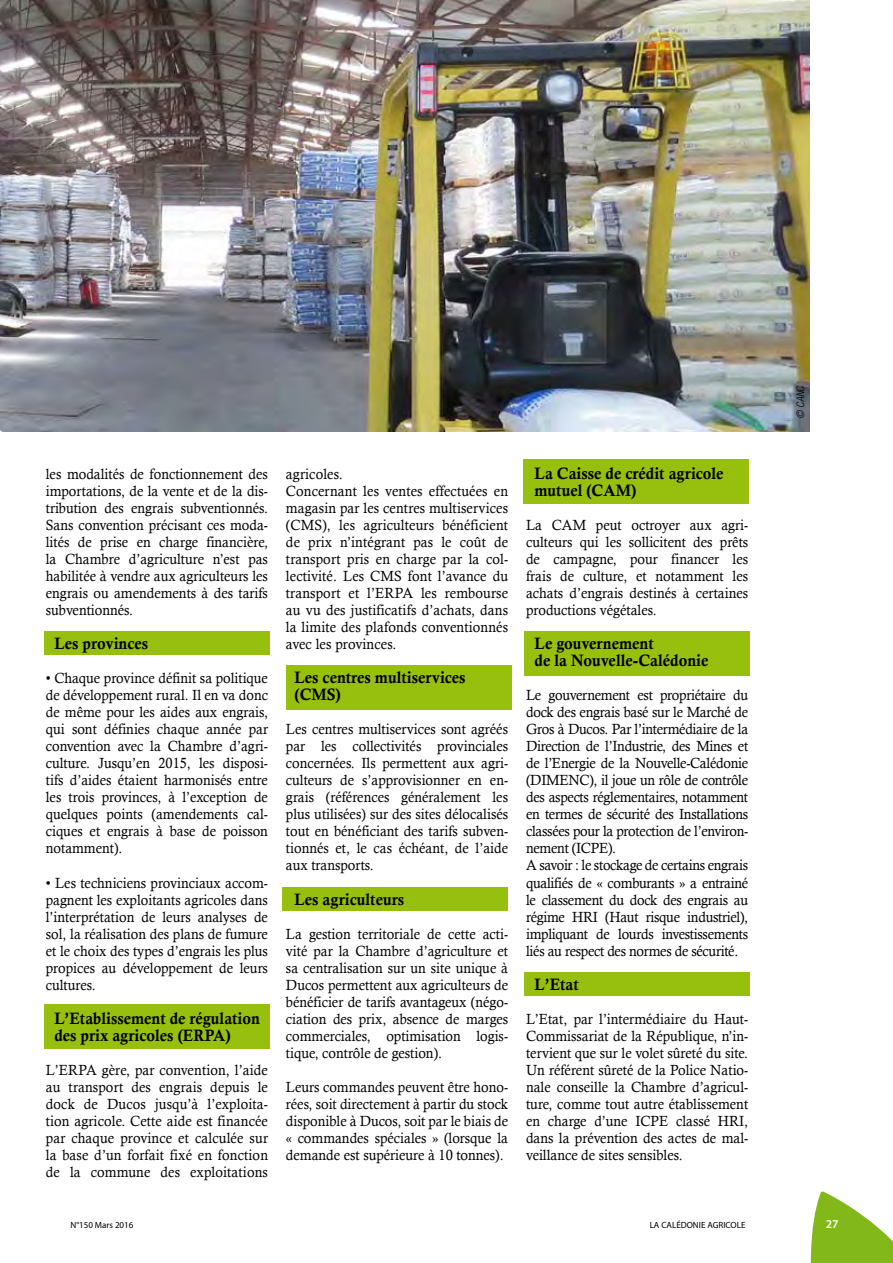
<style>
.page{position:relative;width:893px;height:1263px;background:#fff}
.page>*{position:absolute;margin:0;border:0;box-sizing:border-box;transform-origin:0 0}
.t1{font:16.5px/17px "Calis MT Bol";color:#000;scale:.95 1}
.t2{font:14.7px/17px "Calisto";color:#000;text-align:justify;scale:.95 1}
.t3{font:14.7px/17px "Calisto";letter-spacing:-.02em;color:#000;scale:.95 1}
.t4{font:600 12px "Myriad Pro";color:#fff}
.t5{font:italic 300 condensed 10.5px "Helvetica Neue";color:#000}
.t6{font:9px "Myriad Pro";color:#000}
</style>
<div class="page">
<svg style="left:810px;top:1191px;width:83px;height:72px"></svg>
<div style="left:44px;top:631px;width:226px;height:24px;background:#97bf0d"></div>
<div style="left:283px;top:887px;width:225px;height:24px;background:#97bf0d"></div>
<div style="left:523px;top:459px;width:225px;height:45px;background:#97bf0d"></div>
<div style="left:524px;top:631px;width:226px;height:45px;background:#97bf0d"></div>
<div style="left:524px;top:972px;width:226px;height:24px;background:#97bf0d"></div>
<div style="left:44px;top:1004px;width:226px;height:44px;background:#97bf0d"></div>
<div style="left:286px;top:665px;width:225px;height:45px;background:#97bf0d"></div>
<img style="left:0;top:0;width:809px;height:431px">
<svg style="left:0;top:228px;width:9px;height:204px"></svg>
<p class="t2" style="left:46px;top:466px;width:235px">les modalités de fonctionnement des importations, de la vente et de la dis&shy;tribution des engrais subventionnés.<br>Sans convention précisant ces moda&shy;lités de prise en charge financière, la Chambre d’agriculture n’est pas habilitée à vendre aux agriculteurs les engrais ou amendements à des tarifs subventionnés.</p>
<p class="t1" style="left:54px;top:635px;width:100px">Les provinces</p>
<p class="t2" style="left:46px;top:670px;width:235px">• Chaque province définit sa politique de développement rural. Il en va donc de même pour les aides aux engrais, qui sont définies chaque année par convention avec la Chambre d’agri&shy;culture. Jusqu’en 2015, les disposi&shy;tifs d’aides étaient harmonisés entre les trois provinces, à l’exception de quelques points (amendements cal&shy;ciques et engrais à base de poisson notamment).</p>
<p class="t2" style="left:46px;top:874px;width:235px">• Les techniciens provinciaux accom&shy;pagnent les exploitants agricoles dans l’interprétation de leurs analyses de sol, la réalisation des plans de fumure et le choix des types d’engrais les plus propices au développement de leurs cultures.</p>
<p class="t1" style="left:54px;top:1009px;width:218px">L’Etablissement de régulation des prix agricoles (ERPA)</p>
<p class="t2" style="left:46px;top:1061px;width:235px">L’ERPA gère, par convention, l’aide au transport des engrais depuis le dock de Ducos jusqu’à l’exploita&shy;tion agricole. Cette aide est financée par chaque province et calculée sur la base d’un forfait fixé en fonction de la commune des exploitations</p>
<p class="t2" style="left:286px;top:466px;width:235px;text-align:left">agricoles.<br>Concernant les ventes effectuées en magasin par les centres multiservices (CMS), les agriculteurs bénéficient de prix n’intégrant pas le coût de transport pris en charge par la col&shy;lectivité. Les CMS font l’avance du transport et l’ERPA les rembourse au vu des justificatifs d’achats, dans la limite des plafonds conventionnés avec les provinces.</p>
<p class="t1" style="left:294px;top:669px;width:182px">Les centres multiservices (CMS)</p>
<p class="t2" style="left:286px;top:721px;width:235px">Les centres multiservices sont agréés par les collectivités provinciales concernées. Ils permettent aux agri&shy;culteurs de s’approvisionner en en&shy;grais (références généralement les plus utilisées) sur des sites délocalisés tout en bénéficiant des tarifs subven&shy;tionnés et, le cas échéant, de l’aide aux transports.</p>
<p class="t1" style="left:294px;top:890px;width:117px">Les agriculteurs</p>
<p class="t2" style="left:286px;top:925px;width:235px">La gestion territoriale de cette acti&shy;vité par la Chambre d’agriculture et sa centralisation sur un site unique à Ducos permettent aux agriculteurs de bénéficier de tarifs avantageux (négo&shy;ciation des prix, absence de marges commerciales, optimisation logis&shy;tique, contrôle de gestion).</p>
<p class="t2" style="left:286px;top:1078px;width:235px">Leurs commandes peuvent être hono&shy;rées, soit directement à partir du stock disponible à Ducos, soit par le biais de « commandes spéciales » (lorsque la demande est supérieure à 10 tonnes).</p>
<p class="t1" style="left:535px;top:465px;width:201px">La Caisse de crédit agricole mutuel (CAM)</p>
<p class="t2" style="left:526px;top:517px;width:235px">La CAM peut octroyer aux agri&shy;culteurs qui les sollicitent des prêts de campagne, pour financer les frais de culture, et notamment les achats d’engrais destinés à certaines productions végétales.</p>
<p class="t1" style="left:535px;top:635px;width:184px">Le gouvernement<br>de la Nouvelle-Calédonie</p>
<p class="t3" style="left:526px;top:687px;width:235px">Le gouvernement est propriétaire du dock des engrais basé sur le Marché de Gros à Ducos. Par l’intermédiaire de la Direction de l’Industrie, des Mines et de l’Energie de la Nouvelle-Calédonie (DIMENC), il joue un rôle de contrôle des aspects réglementaires, notamment en termes de sécurité des Installations classées pour la protection de l’environ&shy;nement (ICPE).<br>A savoir : le stockage de certains engrais qualifiés de « comburants » a entrainé le classement du dock des engrais au régime HRI (Haut risque industriel), impliquant de lourds investissements liés au respect des normes de sécurité.</p>
<p class="t1" style="left:535px;top:975px;width:48px">L’Etat</p>
<p class="t2" style="left:526px;top:1010px;width:235px">L’Etat, par l’intermédiaire du Haut-Commissariat de la République, n’in&shy;tervient que sur le volet sûreté du site.<br>Un référent sûreté de la Police Natio&shy;nale conseille la Chambre d’agricul&shy;ture, comme tout autre établissement en charge d’une ICPE classé HRI, dans la prévention des actes de mal&shy;veillance de sites sensibles.</p>
<p class="t5" style="left:794px;top:419px;width:35px;rotate:-90deg">© CANC</p>
<p class="t6" style="left:70px;top:1219px;width:65px">N°150 Mars 2016</p>
<p class="t6" style="left:650px;top:1219px;width:97px">LA CALÉDONIE AGRICOLE</p>
<p class="t4" style="left:826px;top:1216px;width:14px">27</p>
</div>
